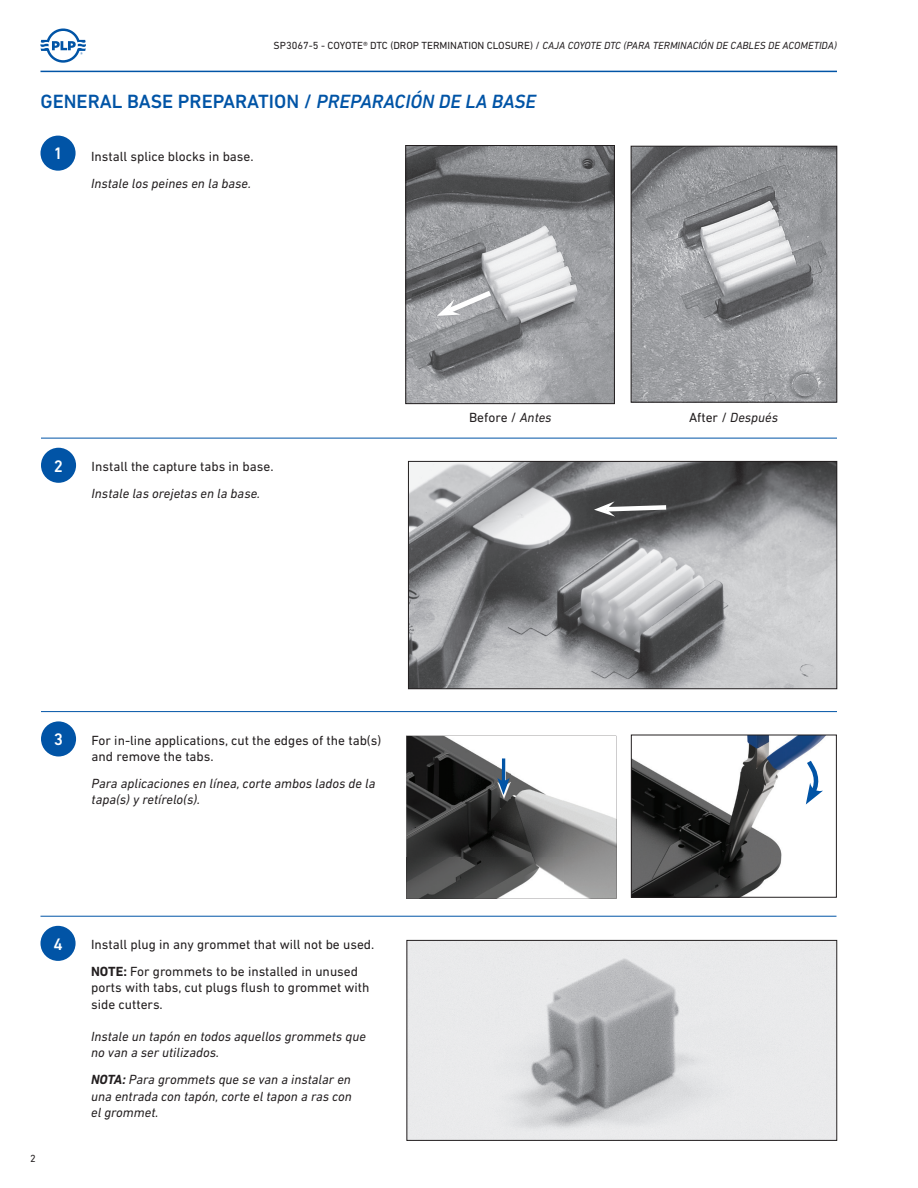
<style>
.page{position:relative;width:918px;height:1188px;background:#fff}
.page>*{position:absolute;margin:0;border:0;box-sizing:border-box;transform-origin:0 0}
.t1{font:500 19.5px "DIN Next LT Pro";color:#0154a6}
.t2{font:500 16.95px "DIN Next LT Pro";color:#fff}
.t3{font:italic 13.5px/16.2px "DIN Next LT Pro";color:#231f20}
.t4{font:13.5px/16.2px "DIN Next LT Pro";color:#231f20}
.t5{font:italic 10.5px "DIN Next LT Pro";color:#231f20}
.t6{font:10.5px "DIN Next LT Pro";color:#231f20}
.s1{font-style:normal}
.s2{font-style:italic}
.s3{font-weight:700}
</style>
<div class="page">
<hr style="left:40px;top:71px;width:797px;height:1px;background:#0154a6">
<svg style="left:41px;top:29px;width:45px;height:34px"></svg>
<img style="left:409px;top:942px;width:426px;height:197px">
<div style="left:407px;top:940px;width:430px;height:201px;border:1px solid #231f20"></div>
<img style="left:633px;top:148px;width:202px;height:252px">
<div style="left:631px;top:146px;width:206px;height:256px;border:1px solid #231f20"></div>
<img style="left:410px;top:463px;width:425px;height:224px">
<div style="left:408px;top:461px;width:429px;height:228px;border:1px solid #231f20"></div>
<svg style="left:594px;top:501px;width:77px;height:16px"></svg>
<img style="left:408px;top:147px;width:205px;height:255px">
<div style="left:406px;top:145px;width:209px;height:259px;border:1px solid #231f20"></div>
<svg style="left:437px;top:286px;width:60px;height:31px"></svg>
<svg style="left:406px;top:736px;width:210px;height:163px"></svg>
<img style="left:633px;top:737px;width:192px;height:158px">
<div style="left:631px;top:735px;width:206px;height:162px;border:1px solid #231f20"></div>
<svg style="left:803px;top:756px;width:20px;height:48px"></svg>
<div style="left:40px;top:136px;width:36px;height:35px;background:#0154a6;border-radius:50%"></div>
<hr style="left:41px;top:438px;width:796px;height:1px;background:#0154a6">
<div style="left:41px;top:448px;width:35px;height:35px;background:#0154a6;border-radius:50%"></div>
<hr style="left:41px;top:711px;width:796px;height:1px;background:#0154a6">
<div style="left:41px;top:721px;width:35px;height:35px;background:#0154a6;border-radius:50%"></div>
<hr style="left:40px;top:916px;width:796px;height:1px;background:#0154a6">
<div style="left:40px;top:926px;width:36px;height:35px;background:#0154a6;border-radius:50%"></div>
<p class="t5" style="left:274px;top:40px;width:565px"><span class="s1">SP3067-5 - COYOTE® DTC (DROP TERMINATION CLOSURE) /</span> CAJA COYOTE DTC (PARA TERMINACIÓN DE CABLES DE ACOMETIDA)</p>
<h1 class="t1" style="left:40px;top:90px;width:497px">GENERAL BASE PREPARATION / <span class="s2">PREPARACIÓN DE LA BASE</span></h1>
<p class="t2" style="left:53px;top:144px;width:11px">1</p>
<p class="t4" style="left:91px;top:148px;width:164px">Install splice blocks in base.</p>
<p class="t3" style="left:91px;top:175px;width:162px">Instale los peines en la base.</p>
<p class="t2" style="left:54px;top:456px;width:11px">2</p>
<p class="t4" style="left:92px;top:458px;width:183px">Install the capture tabs in base.</p>
<p class="t3" style="left:92px;top:485px;width:170px">Instale las orejetas en la base.</p>
<p class="t4" style="left:469px;top:410px;width:84px">Before / <span class="s2">Antes</span></p>
<p class="t2" style="left:54px;top:730px;width:11px">3</p>
<p class="t4" style="left:92px;top:732px;width:291px">For in-line applications, cut the edges of the tab(s) and remove the tabs.</p>
<p class="t3" style="left:92px;top:775px;width:285px">Para aplicaciones en línea, corte ambos lados de la tapa(s) y retírelo(s).</p>
<p class="t2" style="left:53px;top:934px;width:11px">4</p>
<p class="t6" style="left:30px;top:1152px;width:7px">2</p>
<p class="t4" style="left:91px;top:931px;width:285px;line-height:27px">Install plug in any grommet that will not be used.<br><span class="s3">NOTE:</span> For grommets to be installed in unused</p>
<p class="t4" style="left:91px;top:980px;width:280px">ports with tabs, cut plugs flush to grommet with side cutters.</p>
<p class="t3" style="left:91px;top:1028px;width:276px">Instale un tapón en todos aquellos grommets que no van a ser utilizados.</p>
<p class="t3" style="left:91px;top:1071px;width:262px;text-align:justify"><span class="s3">NOTA:</span> Para grommets que se van a instalar en una entrada con tapón, corte el tapon a ras con el grommet.</p>
<p class="t3" style="left:689px;top:409px;width:91px"><span class="s1">After /</span> Después</p>
</div>
